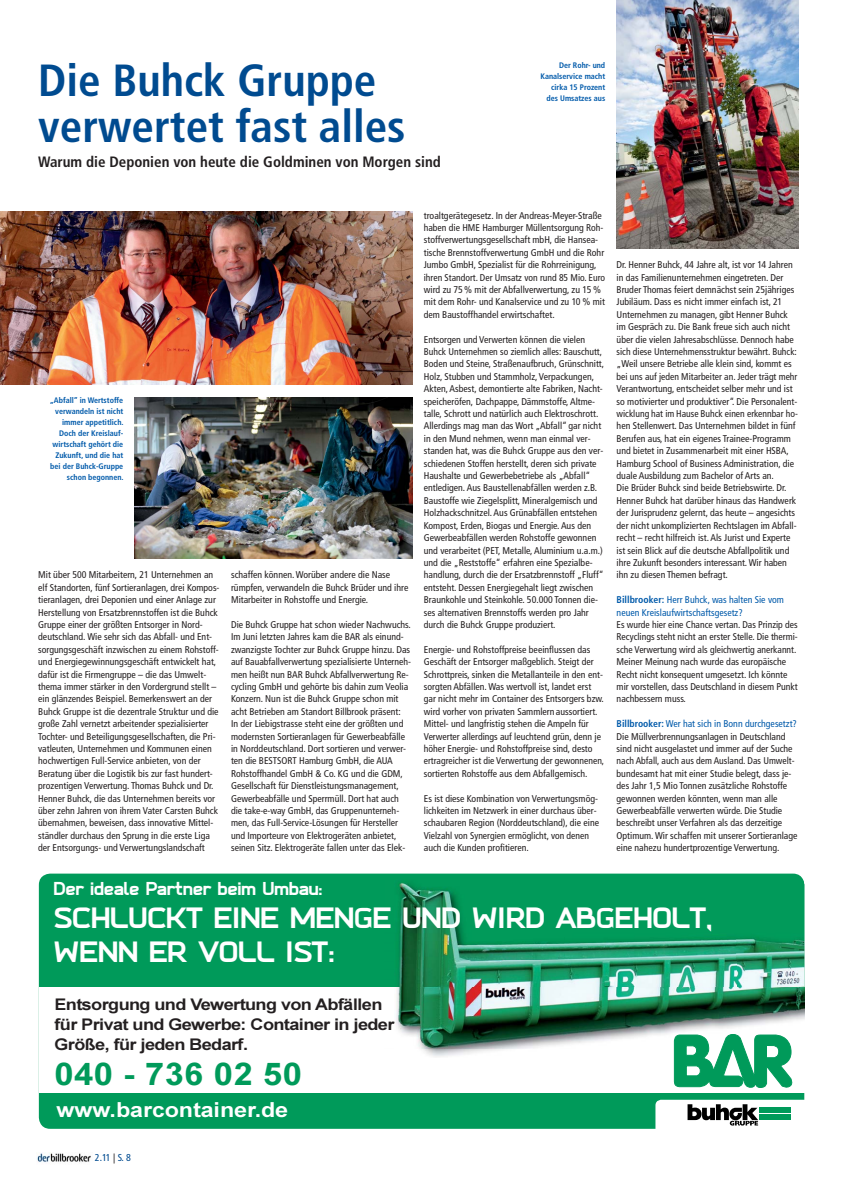
<style>
.page{position:relative;width:842px;height:1191px;background:#fff}
.page>*{position:absolute;margin:0;border:0;box-sizing:border-box;transform-origin:0 0}
.t1{font:700 condensed 45px/46px "Frutiger";color:#004b90}
.t2{font:31.4px/34px "STYLUS Short Bold+FUMTME";letter-spacing:-.02em;color:#fff;scale:1.07 1}
.t3{font:31.4px "Arial Bold MT+T42+TEEOZA";letter-spacing:.01em;color:#009a5a;scale:1.11 1}
.t4{font:20.9px "Arial Bold MT+T42+TEEOZA";color:#fff;scale:1.11 1}
.t5{font:20px "STYLUS Short Bold+FUMTME";letter-spacing:-.03em;color:#fff;scale:1.05 1}
.t6{font:16.2px/20px "Arial Bold MT+T42+TEEOZA";letter-spacing:-.03em;color:#231f20;scale:1.11 1}
.t7{font:700 condensed 15px "Frutiger";color:#231f20}
.t8{font:condensed 10px "Frutiger";color:#004b90}
.t9{font:condensed 9.8px/12.4px "Frutiger";color:#231f20}
.t10{font:condensed 9.8px/12.4px "Frutiger";color:#005aaa}
.t11{font:700 condensed 8px/11px "Frutiger";color:#005aaa;text-align:right}
.s1{font-weight:700}
.s2{font-weight:700;color:#005aaa}
.s3{color:#005aaa}
.s4{color:#231f20}
</style>
<div class="page">
<img style="left:617px;top:0;width:181px;height:248px">
<img style="left:135px;top:397px;width:277px;height:161px">
<img style="left:0;top:211px;width:412px;height:174px">
<div style="left:39px;top:873px;width:765px;height:255px;background:#009a5a;border-radius:11px"></div>
<div style="left:39px;top:987px;width:765px;height:105px;background:#fff"></div>
<img style="left:396px;top:906px;width:408px;height:151px">
<img style="left:398px;top:879px;width:405px;height:27px">
<svg style="left:674px;top:1034px;width:118px;height:54px"></svg>
<svg style="left:655px;top:1099px;width:150px;height:30px;background:#b5c7c0"></svg>
<img style="left:37px;top:1152px;width:54px;height:10px">
<h1 class="t1" style="left:38px;top:61px;width:369px">Die Buhck Gruppe verwertet fast alles</h1>
<h3 class="t7" style="left:38px;top:156px;width:404px">Warum die Deponien von heute die Goldminen von Morgen sind</h3>
<p class="t11" style="left:540px;top:61px;width:66px">Der Rohr- und<br>Kanalservice macht cirka 15 Prozent des Umsatzes aus</p>
<p class="t11" style="left:50px;top:396px;width:75px">„Abfall” in Wertstoffe verwandeln ist nicht immer appetitlich.<br>Doch der Kreislauf - wirtschaft gehört die<br>Zukunft, und die hat bei der Buhck-Gruppe schon begonnen.</p>
<p class="t9" style="left:38px;top:569px;width:183px">Mit über 500 Mitarbeitern, 21 Unternehmen an elf Standorten, fünf Sortieranlagen, drei Kom pos - tier an lagen, drei Deponien und einer Anlage zur Her stellung von Ersatzbrennstoffen ist die Buhck Gruppe einer der größten Entsorger in Nord - deutschland. Wie sehr sich das Abfall- und Ent - sorgungsgeschäft inzwischen zu einem Rohstoff&shy;und Energiegewinnungsgeschäft entwickelt hat, dafür ist die Firmengruppe – die das Umwelt - thema immer stärker in den Vordergrund stellt – ein glänzendes Beispiel. Bemerkenswert an der Buhck Gruppe ist die dezentrale Struktur und die große Zahl vernetzt arbeitender spezialisierter Tochter- und Beteiligungsgesellschaften, die Pri - vatleuten, Unternehmen und Kommunen einen hochwertigen Full-Service anbieten, von der Beratung über die Logistik bis zur fast hundert - prozentigen Verwertung. Thomas Buhck und Dr.<br>Henner Buhck, die das Unternehmen bereits vor über zehn Jahren von ihrem Vater Carsten Buhck über nahmen, beweisen, dass innovative Mittel - ständ ler durchaus den Sprung in die erste Liga der Ent sorgungs- und Verwertungslandschaft</p>
<p class="t9" style="left:231px;top:569px;width:179px">schaf fen können. Worüber andere die Nase rümp fen, verwandeln die Buhck Brüder und ihre<br>Mitarbei ter in Rohstoffe und Energie.</p>
<p class="t9" style="left:231px;top:619px;width:181px">Die Buhck Gruppe hat schon wieder Nachwuchs.<br>Im Juni letzten Jahres kam die BAR als einund - zwan zigste Tochter zur Buhck Gruppe hinzu. Das auf Bauabfallverwertung spezialisierte Unter neh&shy;men heißt nun BAR Buhck Abfallverwertung Re - cycling GmbH und gehörte bis dahin zum Veolia Konzern. Nun ist die Buhck Gruppe schon mit acht Betrieben am Standort Billbrook prä sent:<br>In der Liebigstrasse steht eine der größten und modernsten Sortieranlagen für Gewerbeabfälle in Norddeutschland. Dort sortieren und verwer - ten die BESTSORT Hamburg GmbH, die AUA Rohstoffhandel GmbH &amp; Co. KG und die GDM, Gesellschaft für Dienstleistungsmanagement, Gewerbeabfälle und Sperrmüll. Dort hat auch die take-e-way GmbH, das Gruppenunter neh - men, das Full-Service-Lösungen für Herstel ler und Importeure von Elektrogeräten anbietet, seinen Sitz. Elektrogeräte fallen unter das Elek -</p>
<h3 class="t5" style="left:53px;top:876px;width:258px">Der ideale Partner beim Umbau:</h3>
<p class="t9" style="left:424px;top:210px;width:183px">tro altgerätegesetz. In der Andreas-Meyer-Straße haben die HME Hamburger Müllentsorgung Roh&shy;stoffverwertungsgesellschaft mbH, die Hansea - tische Brennstoffverwertung GmbH und die Rohr Jumbo GmbH, Spezialist für die Rohrreinigung, ihren Standort. Der Umsatz von rund 85 Mio. Euro wird zu 75 % mit der Abfallverwertung, zu 15 % mit dem Rohr- und Kanalservice und zu 10 % mit dem Baustoffhandel erwirtschaftet.</p>
<p class="t9" style="left:424px;top:334px;width:182px">Entsorgen und Verwerten können die vielen Buhck Unternehmen so ziemlich alles: Bau schutt, Boden und Steine, Straßenaufbruch, Grünschnitt, Holz, Stubben und Stammholz, Verpackungen, Akten, Asbest, demontierte alte Fabriken, Nacht - speicheröfen, Dachpappe, Dämmstoffe, Altme - talle, Schrott und natürlich auch Elektroschrott.<br>Allerdings mag man das Wort „Abfall“ gar nicht in den Mund nehmen, wenn man einmal ver - standen hat, was die Buhck Gruppe aus den ver - schiedenen Stoffen herstellt, deren sich private Haushalte und Gewerbebetriebe als „Abfall“ ent ledigen. Aus Baustellenabfällen werden z.B.<br>Baustoffe wie Ziegelsplitt, Mineralgemisch und Holzhackschnitzel. Aus Grünabfällen entstehen Kompost, Erden, Biogas und Energie. Aus den Gewerbeabfällen werden Rohstoffe gewonnen und verarbeitet (PET, Metalle, Aluminium u.a.m.) und die „Reststoffe“ erfahren eine Spezialbe - handlung, durch die der Ersatzbrennstoff „Fluff“ entsteht. Dessen Energiegehalt liegt zwischen Braunkohle und Steinkohle. 50.000 Tonnen die - ses alternativen Brennstoffs werden pro Jahr durch die Buhck Gruppe produziert.</p>
<p class="t9" style="left:424px;top:644px;width:182px">Energie- und Rohstoffpreise beeinflussen das<br>Ge schäft der Entsorger maßgeblich. Steigt der Schrottpreis, sinken die Metallanteile in den ent - sorgten Abfällen. Was wertvoll ist, landet erst gar nicht mehr im Container des Entsorgers bzw. wird vorher von privaten Sammlern aussor tiert.<br>Mittel- und langfristig stehen die Ampeln für Verwerter allerdings auf leuchtend grün, denn je höher Energie- und Rohstoffpreise sind, desto ertragreicher ist die Verwertung der gewonne nen, sortierten Rohstoffe aus dem Abfallgemisch.</p>
<p class="t9" style="left:424px;top:792px;width:177px">Es ist diese Kombination von Verwertungsmög - lichkeiten im Netzwerk in einer durchaus über - schaubaren Region (Norddeutschland), die eine Vielzahl von Synergien ermöglicht, von de nen auch die Kunden profitieren.</p>
<p class="t9" style="left:617px;top:259px;width:183px">Dr. Henner Buhck, 44 Jahre alt, ist vor 14 Jahren in das Familienunternehmen eingetreten. Der Bruder Thomas feiert demnächst sein 25jähriges Jubiläum. Dass es nicht immer einfach ist, 21<br>Unternehmen zu managen, gibt Henner Buhck im Gespräch zu. Die Bank freue sich auch nicht über die vielen Jahresabschlüsse. Dennoch habe sich diese Unternehmensstruktur bewährt. Buhck: „Weil unsere Betriebe alle klein sind, kommt es bei uns auf jeden Mitarbeiter an. Jeder trägt mehr Verantwortung, entscheidet selber mehr und ist so motivierter und produktiver“. Die Personalent - wicklung hat im Hause Buhck einen erkennbar ho - hen Stellenwert. Das Unternehmen bildet in fünf Berufen aus, hat ein eigenes Trainee-Pro gramm und bietet in Zusammenarbeit mit einer HSBA, Hamburg School of Business Administra tion, die duale Ausbildung zum Bachelor of Arts an.<br>Die Brüder Buhck sind beide Betriebswirte. Dr.<br>Henner Buhck hat darüber hinaus das Handwerk der Jurisprudenz gelernt, das heute – ange sichts der nicht unkomplizierten Rechtslagen im Ab fall - recht – recht hilfreich ist. Als Jurist und Ex perte ist sein Blick auf die deutsche Abfallpolitik und ihre Zukunft besonders interessant. Wir haben ihn zu diesen Themen befragt.</p>
<p class="t10" style="left:617px;top:594px;width:169px"><span class="s1">Billbrooker:</span> Herr Buhck, was halten Sie vom neuen Kreislaufwirtschaftsgesetz?</p>
<p class="t9" style="left:617px;top:619px;width:183px">Es wurde hier eine Chance vertan. Das Prinzip des Recyclings steht nicht an erster Stelle. Die ther mi&shy;sche Verwertung wird als gleichwertig aner kannt.<br>Meiner Meinung nach wurde das europä ische Recht nicht konsequent umgesetzt. Ich könnte mir vorstellen, dass Deutschland in diesem Punkt nachbessern muss.</p>
<p class="t9" style="left:617px;top:718px;width:182px"><span class="s2">Billbrooker:</span> <span class="s3">Wer hat sich in Bonn durchgesetzt?<br></span>Die Müllverbrennungsanlagen in Deutschland sind nicht ausgelastet und immer auf der Suche nach Abfall, auch aus dem Ausland. Das Um welt - bundesamt hat mit einer Studie belegt, dass je - des Jahr 1,5 Mio Tonnen zusätzliche Rohstoffe gewonnen werden könnten, wenn man alle Gewerbeabfälle verwerten würde. Die Studie beschreibt unser Verfahren als das derzeitige Optimum. Wir schaffen mit unserer Sortieranlage eine nahezu hundertprozentige Verwertung.</p>
<h2 class="t2" style="left:53px;top:900px;width:618px">SCHLUCKT EINE MENGE UND WIRD ABGEHOLT,<br>WENN ER VOLL IST:</h2>
<h3 class="t6" style="left:54px;top:996px;width:308px">Entsorgung und Vewertung von Abfällen für Privat und Gewerbe: Container in jeder<br>Größe, für jeden Bedarf.</h3>
<h2 class="t3" style="left:54px;top:1062px;width:225px">040 - 736 02 50</h2>
<h3 class="t4" style="left:57px;top:1102px;width:210px">www.barcontainer.de</h3>
<p class="t8" style="left:95px;top:1153px;width:37px">2.11 <span class="s4">|</span> S. 8</p>
</div>
